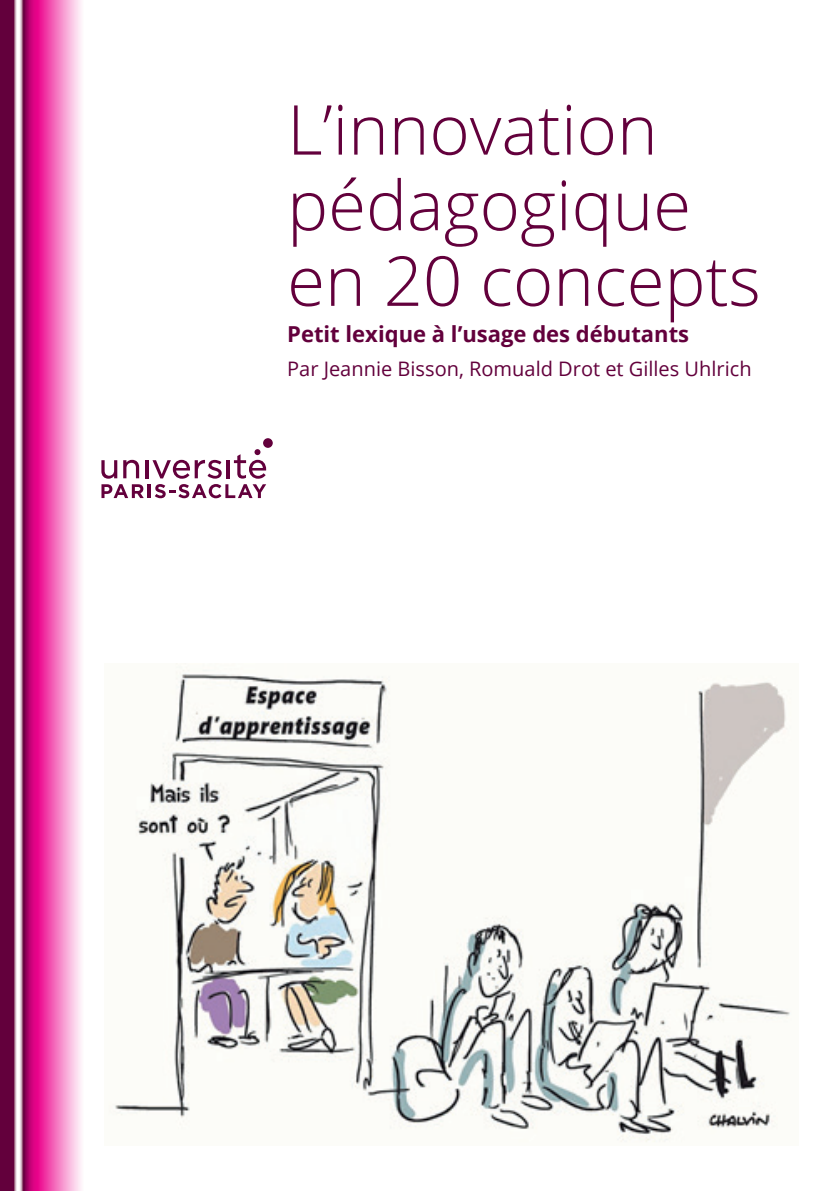
<style>
.page{position:relative;width:840px;height:1191px;background:#fff}
.page>*{position:absolute;margin:0;border:0;box-sizing:border-box;transform-origin:0 0}
.t1{font:300 68.8px/75.6px "Open Sans";color:#63003c}
.t2{font:700 22px "Open Sans";color:#63003c}
.t3{font:20px "Open Sans";color:#63003c}
</style>
<div class="page">
<img style="left:113px;top:663px;width:678px;height:479px">
<svg style="left:6px;top:0;width:76px;height:1191px;background:#d562a6"></svg>
<div style="left:0;top:0;width:6px;height:1191px;background:#63003c"></div>
<div style="left:263px;top:438px;width:9px;height:10px;background:#63003c;border-radius:50%"></div>
<hr style="left:145px;top:460px;width:3px;height:18px;background:#63003c">
<svg style="left:101px;top:460px;width:43px;height:38px"></svg>
<hr style="left:148px;top:484px;width:3px;height:14px;background:#63003c">
<svg style="left:152px;top:449px;width:114px;height:49px"></svg>
<h1 class="t1" style="left:287px;top:90px;width:475px">L’innovation pédagogique en 20 concepts</h1>
<p class="t2" style="left:287px;top:318px;width:403px">Petit lexique à l’usage des débutants</p>
<p class="t3" style="left:287px;top:354px;width:465px">Par Jeannie Bisson, Romuald Drot et Gilles Uhlrich</p>
</div>
